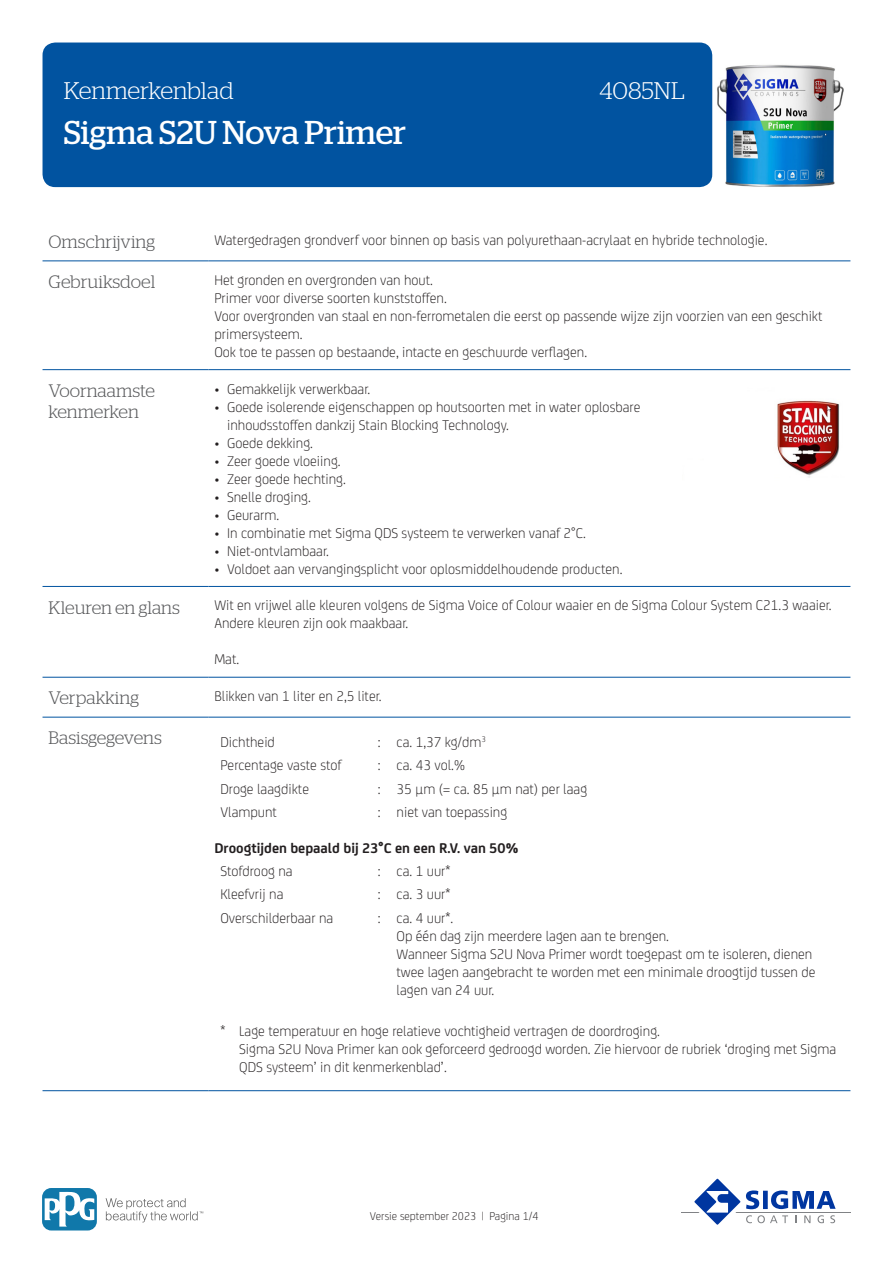
<style>
.page{position:relative;width:893px;height:1263px;background:#fff}
.page>*{position:absolute;margin:0;border:0;box-sizing:border-box;transform-origin:0 0}
.t1{font:33px "Stag";color:#fff}
.RH1{font:300 24px "Stag";color:#fff}
.KOP{font:300 18px/21.6px "Stag";color:#57585a}
.BODY{font:300 15px/18px "FS Joey";color:#231f20}
.BODY-2{font:700 15px "FS Joey";color:#231f20}
.t2{font:300 12px "FS Joey";color:#231f20}
</style>
<div class="page">
<div style="left:43px;top:43px;width:669px;height:144px;background:#0153a0;border-radius:13px"></div>
<hr style="left:681px;top:1211px;width:169px;height:1px;background:#808285">
<svg style="left:689px;top:1178px;width:147px;height:47px"></svg>
<svg style="left:106px;top:1198px;width:97px;height:24px"></svg>
<svg style="left:43px;top:1188px;width:54px;height:42px"></svg>
<svg style="left:45px;top:1191px;width:49px;height:35px"></svg>
<hr style="left:43px;top:260px;width:165px;height:1px;background:#0153a0">
<hr style="left:208px;top:260px;width:642px;height:1px;background:#0153a0">
<hr style="left:43px;top:369px;width:165px;height:1px;background:#0153a0">
<hr style="left:208px;top:369px;width:642px;height:1px;background:#0153a0">
<hr style="left:43px;top:586px;width:165px;height:1px;background:#0153a0">
<hr style="left:208px;top:586px;width:642px;height:1px;background:#0153a0">
<hr style="left:43px;top:677px;width:165px;height:1px;background:#0153a0">
<hr style="left:208px;top:677px;width:642px;height:1px;background:#0153a0">
<hr style="left:43px;top:717px;width:165px;height:1px;background:#0153a0">
<hr style="left:208px;top:717px;width:642px;height:1px;background:#0153a0">
<hr style="left:43px;top:1090px;width:165px;height:1px;background:#0153a0">
<hr style="left:208px;top:1090px;width:642px;height:1px;background:#0153a0">
<img style="left:777px;top:400px;width:63px;height:78px">
<img style="left:717px;top:65px;width:127px;height:122px">
<p class="RH1" style="left:64px;top:77px;width:171px">Kenmerkenblad</p>
<p class="RH1" style="left:600px;top:77px;width:87px">4085NL</p>
<p class="t1" style="left:64px;top:114px;width:344px">Sigma S2U Nova Primer</p>
<p class="KOP" style="left:49px;top:231px;width:108px">Omschrijving</p>
<p class="BODY" style="left:214px;top:230px;width:555px">Watergedragen grondverf voor binnen op basis van polyurethaan-acrylaat en hybride technologie.</p>
<p class="KOP" style="left:49px;top:271px;width:108px">Gebruiksdoel</p>
<p class="BODY" style="left:214px;top:270px;width:610px">Het gronden en overgronden van hout.<br>Primer voor diverse soorten kunststoffen.<br>Voor overgronden van staal en non-ferrometalen die eerst op passende wijze zijn voorzien van een geschikt primersysteem.<br>Ook toe te passen op bestaande, intacte en geschuurde verflagen.</p>
<p class="KOP" style="left:49px;top:379px;width:108px">Voornaamste kenmerken</p>
<p class="BODY" style="left:214px;top:379px;width:157px">• Gemakkelijk verwerkbaar.</p>
<p class="BODY" style="left:227px;top:397px;width:415px;text-indent:-13px">• Goede isolerende eigenschappen op houtsoorten met in water oplosbare inhoudsstoffen dankzij Stain Blocking Technology.</p>
<p class="BODY" style="left:214px;top:433px;width:100px">• Goede dekking.</p>
<p class="BODY" style="left:214px;top:451px;width:128px">• Zeer goede vloeiing.</p>
<p class="BODY" style="left:214px;top:469px;width:133px">• Zeer goede hechting.</p>
<p class="BODY" style="left:214px;top:487px;width:98px">• Snelle droging.</p>
<p class="BODY" style="left:214px;top:505px;width:66px">• Geurarm.</p>
<p class="BODY" style="left:214px;top:523px;width:373px">• In combinatie met Sigma QDS systeem te verwerken vanaf 2°C.</p>
<p class="BODY" style="left:214px;top:541px;width:116px">• Niet-ontvlambaar.</p>
<p class="BODY" style="left:214px;top:559px;width:410px">• Voldoet aan vervangingsplicht voor oplosmiddelhoudende producten.</p>
<p class="KOP" style="left:49px;top:596px;width:133px">Kleuren en glans</p>
<p class="BODY" style="left:214px;top:595px;width:619px">Wit en vrijwel alle kleuren volgens de Sigma Voice of Colour waaier en de Sigma Colour System C21.3 waaier.<br>Andere kleuren zijn ook maakbaar.</p>
<p class="BODY" style="left:214px;top:649px;width:26px">Mat.</p>
<p class="KOP" style="left:49px;top:687px;width:92px">Verpakking</p>
<p class="BODY" style="left:214px;top:686px;width:169px">Blikken van 1 liter en 2,5 liter.</p>
<p class="KOP" style="left:49px;top:727px;width:115px">Basisgegevens</p>
<p class="BODY" style="left:220px;top:732px;width:56px">Dichtheid</p>
<p class="BODY" style="left:378px;top:732px;width:4px">:</p>
<p class="BODY" style="left:397px;top:732px;width:91px">ca. 1,37 kg/dm<sup>3</sup></p>
<p class="BODY" style="left:220px;top:755px;width:123px">Percentage vaste stof</p>
<p class="BODY" style="left:378px;top:755px;width:4px">:</p>
<p class="BODY" style="left:397px;top:755px;width:70px">ca. 43 vol.%</p>
<p class="BODY" style="left:220px;top:779px;width:90px">Droge laagdikte</p>
<p class="BODY" style="left:378px;top:779px;width:4px">:</p>
<p class="BODY" style="left:397px;top:779px;width:192px">35 µm (= ca. 85 µm nat) per laag</p>
<p class="BODY" style="left:220px;top:802px;width:58px">Vlampunt</p>
<p class="BODY" style="left:378px;top:802px;width:4px">:</p>
<p class="BODY" style="left:397px;top:802px;width:112px">niet van toepassing</p>
<p class="BODY-2" style="left:214px;top:837px;width:306px">Droogtijden bepaald bij 23°C en een R.V. van 50%</p>
<p class="BODY" style="left:220px;top:861px;width:74px">Stofdroog na</p>
<p class="BODY" style="left:378px;top:861px;width:4px">:</p>
<p class="BODY" style="left:397px;top:861px;width:55px">ca. 1 uur*</p>
<p class="BODY" style="left:220px;top:884px;width:65px">Kleefvrij na</p>
<p class="BODY" style="left:378px;top:884px;width:4px">:</p>
<p class="BODY" style="left:397px;top:884px;width:55px">ca. 3 uur*</p>
<p class="BODY" style="left:220px;top:908px;width:114px">Overschilderbaar na</p>
<p class="BODY" style="left:378px;top:908px;width:4px">:</p>
<p class="BODY" style="left:397px;top:908px;width:420px">ca. 4 uur*.<br>Op één dag zijn meerdere lagen aan te brengen.<br>Wanneer Sigma S2U Nova Primer wordt toegepast om te isoleren, dienen twee lagen aangebracht te worden met een minimale droogtijd tussen de lagen van 24 uur.</p>
<p class="BODY" style="left:220px;top:1021px;width:6px">*</p>
<p class="BODY" style="left:239px;top:1021px;width:598px">Lage temperatuur en hoge relatieve vochtigheid vertragen de doordroging.<br>Sigma S2U Nova Primer kan ook geforceerd gedroogd worden. Zie hiervoor de rubriek ‘droging met Sigma<br>QDS systeem’ in dit kenmerkenblad’.</p>
<p class="t2" style="left:370px;top:1208px;width:171px">Versie september 2023 | Pagina 1/4</p>
</div>
